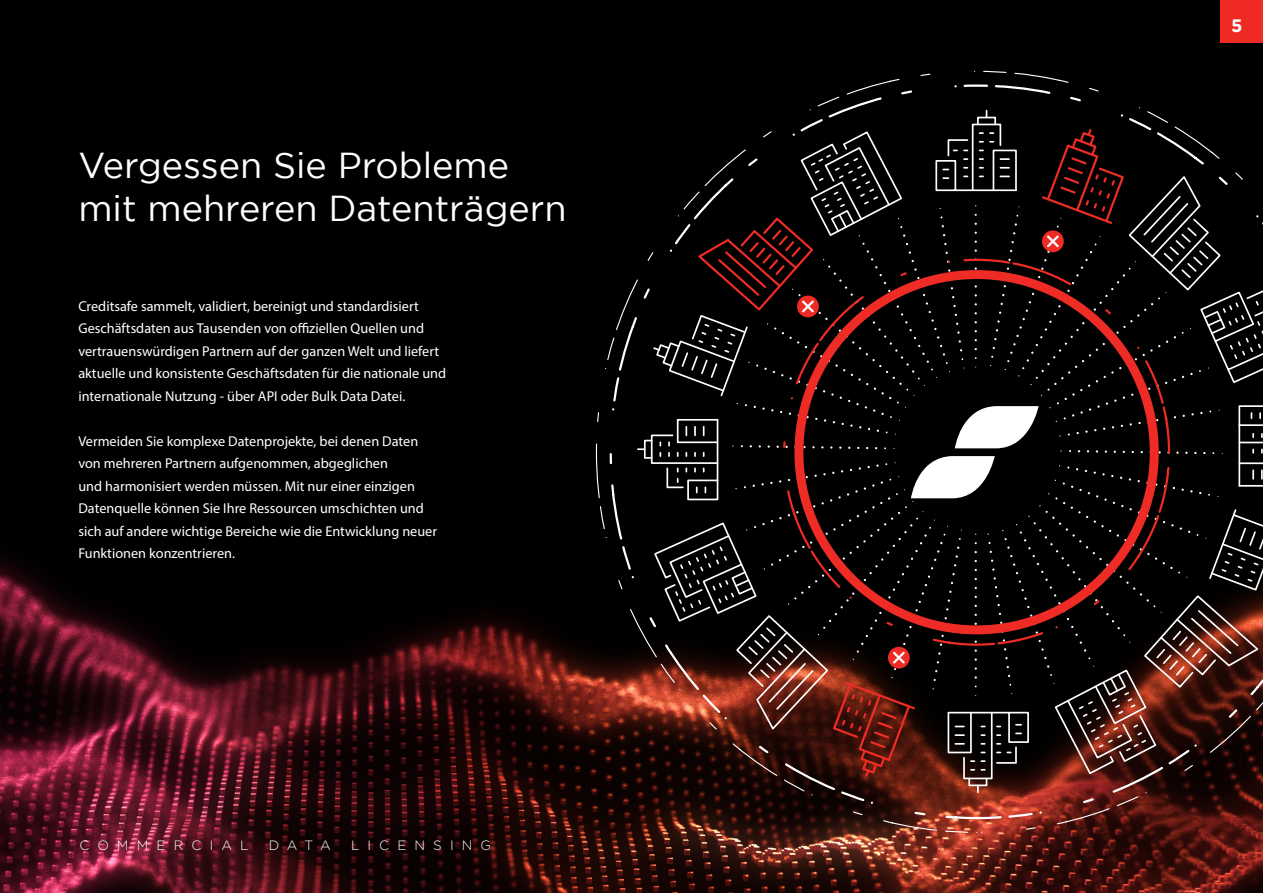
<style>
.page{position:relative;width:1263px;height:893px;background:#fff}
.page>*{position:absolute;margin:0;border:0;box-sizing:border-box;transform-origin:0 0}
.t1{font:36px "Gotham";color:#fff}
.t2{font:700 18px "Gotham";color:#fff}
.t3{font:14.25px "Myriad Pro";color:#fff}
.t4{font:300 13.5px "Gotham";letter-spacing:.6em;color:#fff}
</style>
<div class="page">
<img style="left:0;top:0;width:1263px;height:893px">
<svg style="left:596px;top:71px;width:667px;height:762px;background:#220e0b"></svg>
<svg style="left:638px;top:111px;width:625px;height:681px;background:#1f100f"></svg>
<div style="left:1220px;top:0;width:43px;height:43px;background:#ee2a23"></div>
<p class="t1" style="left:78px;top:145px;width:432px">Vergessen Sie Probleme</p>
<p class="t1" style="left:78px;top:188px;width:490px">mit mehreren Datenträgern</p>
<p class="t3" style="left:78px;top:297px;width:342px">Creditsafe sammelt, validiert, bereinigt und standardisiert</p>
<p class="t3" style="left:78px;top:320px;width:347px">Geschäftsdaten aus Tausenden von offiziellen Quellen und</p>
<p class="t3" style="left:78px;top:342px;width:362px">vertrauenswürdigen Partnern auf der ganzen Welt und liefert</p>
<p class="t3" style="left:78px;top:365px;width:369px">aktuelle und konsistente Geschäftsdaten für die nationale und</p>
<p class="t3" style="left:78px;top:387px;width:328px">internationale Nutzung - über API oder Bulk Data Datei.</p>
<p class="t3" style="left:78px;top:432px;width:341px">Vermeiden Sie komplexe Datenprojekte, bei denen Daten</p>
<p class="t3" style="left:78px;top:455px;width:311px">von mehreren Partnern aufgenommen, abgeglichen</p>
<p class="t3" style="left:78px;top:477px;width:338px">und harmonisiert werden müssen. Mit nur einer einzigen</p>
<p class="t3" style="left:78px;top:500px;width:347px">Datenquelle können Sie Ihre Ressourcen umschichten und</p>
<p class="t3" style="left:78px;top:522px;width:360px">sich auf andere wichtige Bereiche wie die Entwicklung neuer</p>
<p class="t3" style="left:78px;top:545px;width:158px">Funktionen konzentrieren.</p>
<p class="t4" style="left:80px;top:838px;width:170px">COMMERCIAL</p>
<p class="t4" style="left:269px;top:838px;width:63px">DATA</p>
<p class="t4" style="left:351px;top:838px;width:142px">LICENSING</p>
<p class="t2" style="left:1231px;top:15px;width:13px">5</p>
</div>
